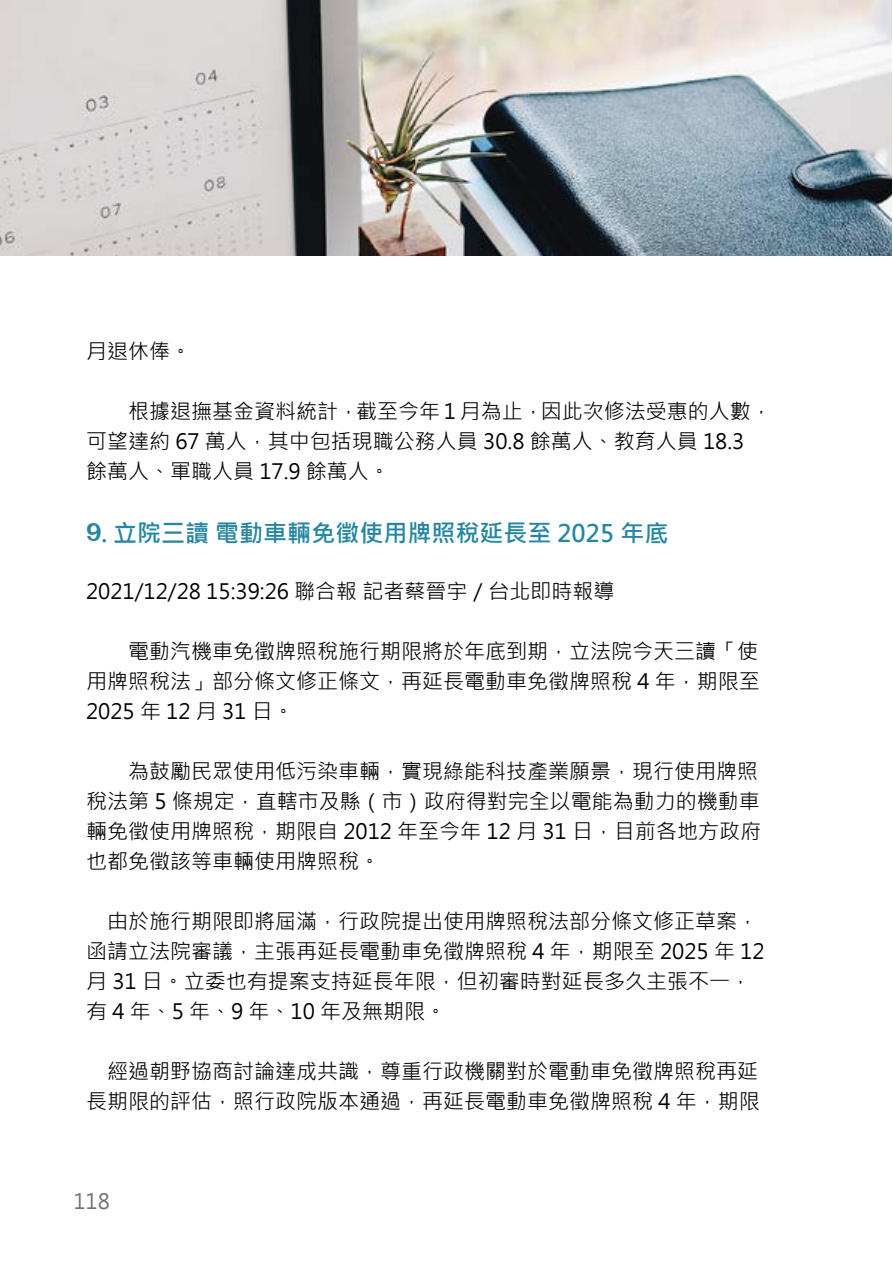
<style>
.page{position:relative;width:893px;height:1263px;background:#fff}
.page>*{position:absolute;margin:0;border:0;box-sizing:border-box;transform-origin:0 0}
.t1{font:700 24px "Microsoft Jheng Hei";color:#2486a0}
.t2{font:21px/30px "Microsoft Jheng Hei";color:#000}
.t3{font:21px "Microsoft Jheng Hei";color:#727171}
.s1{font-family:"DFPOP1 W5 HKP BF";font-weight:400}
</style>
<div class="page">
<img style="left:0;top:0;width:892px;height:255px">
<p class="t2" style="left:86px;top:336px;width:106px">月退休俸。</p>
<p class="t2" style="left:86px;top:396px;width:687px">　　根據退撫基金資料統計，截至今年 1 月為止，因此次修法受惠的人數，可望達約 67 萬人，其中包括現職公務人員 30.8 餘萬人、教育人員 18.3<br>餘萬人、軍職人員 17.9 餘萬人。</p>
<p class="t1" style="left:86px;top:518px;width:584px"><span class="s1">9</span>. 立院三讀 電動車輛免徵使用牌照稅延長至 2025 年底</p>
<p class="t2" style="left:86px;top:576px;width:530px">2021/12/28 15:39:26 聯合報 記者蔡晉宇／台北即時報導</p>
<p class="t2" style="left:86px;top:636px;width:675px;text-align:justify">　　電動汽機車免徵牌照稅施行期限將於年底到期，立法院今天三讀「使用牌照稅法」部分條文修正條文，再延長電動車免徵牌照稅 4 年，期限至2025 年 12 月 31 日。</p>
<p class="t2" style="left:86px;top:756px;width:676px">　　為鼓勵民眾使用低污染車輛，實現綠能科技產業願景，現行使用牌照稅法第 5 條規定，直轄市及縣（市）政府得對完全以電能為動力的機動車輛免徵使用牌照稅，期限自 2012 年至今年 12 月 31 日，目前各地方政府也都免徵該等車輛使用牌照稅。</p>
<p class="t2" style="left:86px;top:906px;width:680px;text-indent:21px">由於施行期限即將屆滿，行政院提出使用牌照稅法部分條文修正草案，函請立法院審議，主張再延長電動車免徵牌照稅 4 年，期限至 2025 年 12月 31 日。立委也有提案支持延長年限，但初審時對延長多久主張不一，有 4 年、5 年、9 年、10 年及無期限。</p>
<p class="t2" style="left:86px;top:1056px;width:675px;text-align:right">經過朝野協商討論達成共識，尊重行政機關對於電動車免徵牌照稅再延長期限的評估，照行政院版本通過，再延長電動車免徵牌照稅 4 年，期限</p>
<p class="t3" style="left:73px;top:1188px;width:38px">118</p>
</div>
